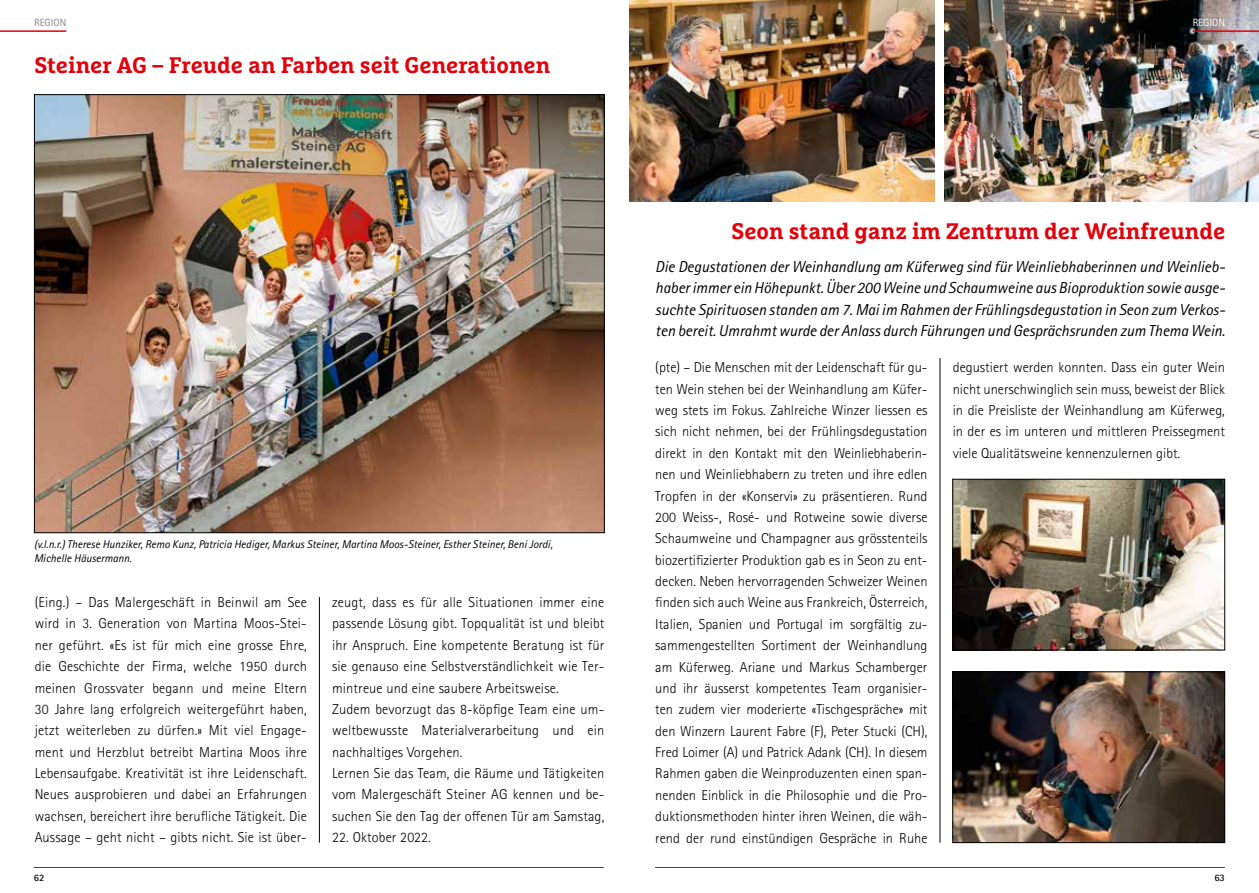
<style>
.page{position:relative;width:1259px;height:893px;background:#fff}
.page>*{position:absolute;margin:0;border:0;box-sizing:border-box;transform-origin:0 0}
.t1{font:700 22.5px "Marselis Slab Pro";color:#e3000b}
.t2{font:italic 15.9px/21.3px "Rotis Sans Serif Std";color:#000;text-align:justify}
.t3{font:300 14.4px/21.3px "Rotis Sans Serif Std";letter-spacing:.01em;color:#000;text-align:justify}
.t4{font:italic 11.25px/13.5px "Rotis Sans Serif Std";color:#000}
.t5{font:10.5px "Rotis Sans Serif Std";color:#868786}
.t6{font:10.5px "Rotis Sans Serif Std";color:#fff}
.t7{font:700 9.9px "Rotis Sans Serif Std";color:#000}
</style>
<div class="page">
<hr style="left:0;top:30px;width:66px;height:2px;background:#e3000b">
<hr style="left:34px;top:867px;width:570px;height:1px;background:#e3000b">
<hr style="left:319px;top:597px;width:1px;height:246px;background:#000">
<img style="left:36px;top:96px;width:566px;height:435px">
<img style="left:944px;top:0;width:315px;height:201px">
<img style="left:629px;top:0;width:305px;height:201px">
<hr style="left:939px;top:358px;width:1px;height:485px;background:#000">
<img style="left:954px;top:674px;width:269px;height:167px">
<div style="left:952px;top:672px;width:273px;height:171px;border:1px solid #000"></div>
<img style="left:954px;top:481px;width:269px;height:167px">
<div style="left:952px;top:479px;width:273px;height:171px;border:1px solid #000"></div>
<hr style="left:1192px;top:30px;width:67px;height:2px;background:#e3000b">
<hr style="left:655px;top:867px;width:570px;height:1px;background:#e3000b">
<p class="t5" style="left:34px;top:16px;width:34px">REGION</p>
<h1 class="t1" style="left:34px;top:51px;width:517px">Steiner AG – Freude an Farben seit Generationen</h1>
<p class="t6" style="left:1192px;top:16px;width:34px">REGION</p>
<p class="t4" style="left:34px;top:538px;width:520px">(v.l.n.r.) Therese Hunziker, Remo Kunz, Patricia Hediger, Markus Steiner, Martina Moos-Steiner, Esther Steiner, Beni Jordi,<br>Michelle Häusermann.</p>
<p class="t3" style="left:35px;top:592px;width:274px">(Eing.) – Das Malergeschäft in Beinwil am See wird in 3. Generation von Martina Moos-Stei&shy;ner geführt. «Es ist für mich eine grosse Ehre, die Geschichte der Firma, welche 1950 durch meinen Grossvater begann und meine Eltern 30 Jahre lang erfolgreich weitergeführt haben, jetzt weiterleben zu dürfen.» Mit viel Engage&shy;ment und Herzblut betreibt Martina Moos ihre Lebensaufgabe. Kreativität ist ihre Leidenschaft.<br>Neues ausprobieren und dabei an Erfahrungen wachsen, bereichert ihre berufliche Tätigkeit. Die Aussage – geht nicht – gibts nicht. Sie ist über-</p>
<p class="t3" style="left:332px;top:592px;width:274px;text-align:left">zeugt, dass es für alle Situationen immer eine passende Lösung gibt. Topqualität ist und bleibt ihr Anspruch. Eine kompetente Beratung ist für sie genauso eine Selbstverständlichkeit wie Ter&shy;mintreue und eine saubere Arbeitsweise.<br>Zudem bevorzugt das 8-köpfige Team eine um&shy;weltbewusste Materialverarbeitung und ein nachhaltiges Vorgehen.<br>Lernen Sie das Team, die Räume und Tätigkeiten vom Malergeschäft Steiner AG kennen und be&shy;suchen Sie den Tag der offenen Tür am Samstag,</p>
<p class="t3" style="left:332px;top:827px;width:100px">22. Oktober 2022.</p>
<p class="t7" style="left:34px;top:871px;width:12px">62</p>
<h1 class="t1" style="left:731px;top:217px;width:495px">Seon stand ganz im Zentrum der Weinfreunde</h1>
<p class="t2" style="left:655px;top:256px;width:571px">Die Degustationen der Weinhandlung am Küferweg sind für Weinliebhaberinnen und Weinlieb&shy;haber immer ein Höhepunkt. Über 200 Weine und Schaumweine aus Bioproduktion sowie ausge&shy;suchte Spirituosen standen am 7. Mai im Rahmen der Frühlingsdegustation in Seon zum Verkos&shy;ten bereit. Umrahmt wurde der Anlass durch Führungen und Gesprächsrunden zum Thema Wein.</p>
<p class="t3" style="left:655px;top:357px;width:274px">(pte) – Die Menschen mit der Leidenschaft für gu&shy;ten Wein stehen bei der Weinhandlung am Küfer&shy;weg stets im Fokus. Zahlreiche Winzer liessen es sich nicht nehmen, bei der Frühlingsdegustation direkt in den Kontakt mit den Weinliebhaberin&shy;nen und Weinliebhabern zu treten und ihre edlen Tropfen in der «Konservi» zu präsentieren. Rund 200 Weiss-, Rosé- und Rotweine sowie diverse Schaumweine und Champagner aus grösstenteils biozertifizierter Produktion gab es in Seon zu ent&shy;decken. Neben hervorragenden Schweizer Weinen finden sich auch Weine aus Frankreich, Österreich, Italien, Spanien und Portugal im sorgfältig zu&shy;sammengestellten Sortiment der Weinhandlung am Küferweg. Ariane und Markus Schamberger und ihr äusserst kompetentes Team organisier&shy;ten zudem vier moderierte «Tischgespräche» mit den Winzern Laurent Fabre (F), Peter Stucki (CH), Fred Loimer (A) und Patrick Adank (CH). In diesem Rahmen gaben die Weinproduzenten einen span&shy;nenden Einblick in die Philosophie und die Pro&shy;duktionsmethoden hinter ihren Weinen, die wäh&shy;rend der rund einstündigen Gespräche in Ruhe</p>
<p class="t3" style="left:952px;top:357px;width:274px">degustiert werden konnten. Dass ein guter Wein nicht unerschwinglich sein muss, beweist der Blick in die Preisliste der Weinhandlung am Küferweg, in der es im unteren und mittleren Preissegment viele Qualitätsweine kennenzulernen gibt.</p>
<p class="t7" style="left:1214px;top:871px;width:12px">63</p>
</div>
